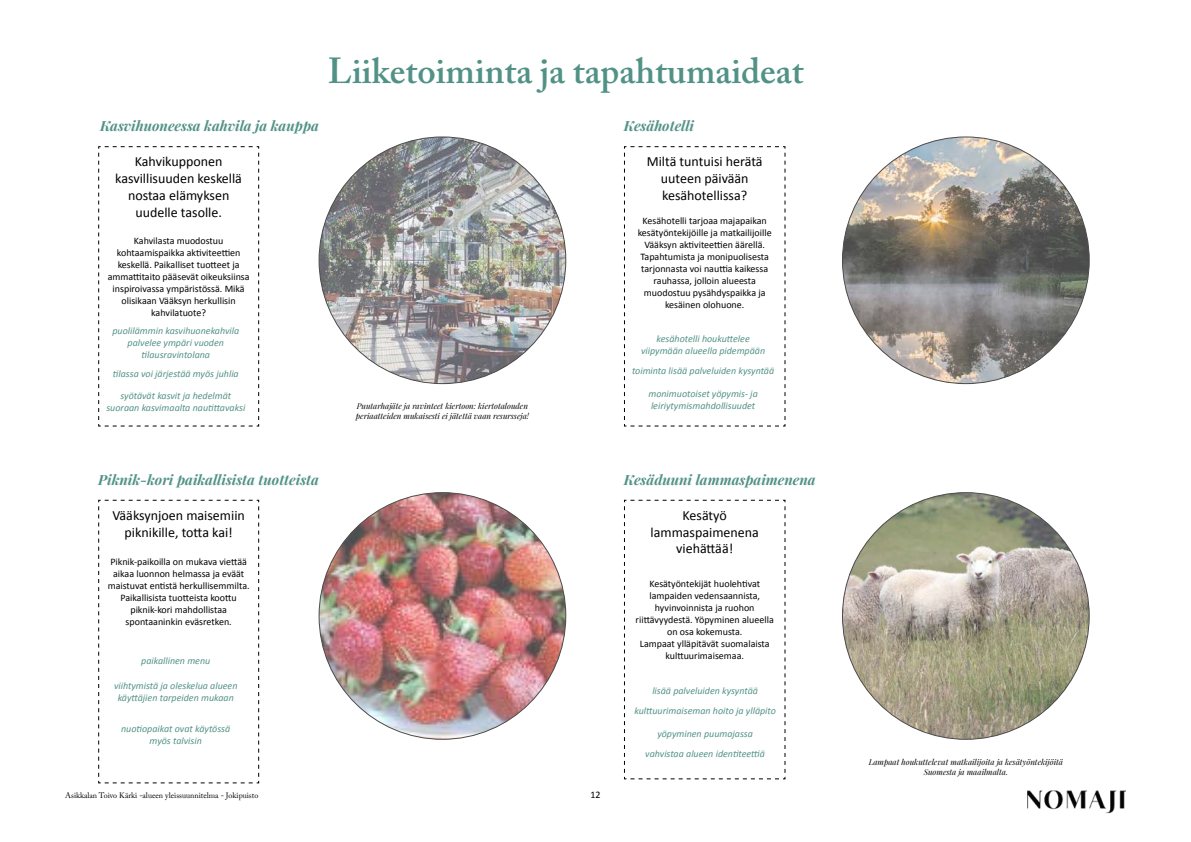
<style>
.page{position:relative;width:1191px;height:842px;background:#fff}
.page>*{position:absolute;margin:0;border:0;box-sizing:border-box;transform-origin:0 0}
.t1{font:600 36px "Adobe Caslon Pro";color:#529286}
.t2{font:14px/16.8px "Calibri";color:#000101;text-align:center}
.t3{font:italic 700 14px "Playfair Display";color:#529286}
.t4{font:10px/12px "Calibri";color:#000101;text-align:center}
.t5{font:italic 10px/12px "Calibri";color:#529286;text-align:center}
.t6{font:10px "Calibri";color:#000}
.t7{font:italic 8px/9.6px "Playfair Display";color:#000}
.t8{font:8px "Adobe Caslon Pro";color:#000}
</style>
<div class="page">
<svg style="left:624px;top:146px;width:162px;height:281px"></svg>
<svg style="left:98px;top:146px;width:162px;height:281px"></svg>
<svg style="left:98px;top:499px;width:162px;height:285px"></svg>
<svg style="left:624px;top:499px;width:162px;height:281px"></svg>
<img style="left:319px;top:137px;width:247px;height:247px;border-radius:123px">
<img style="left:319px;top:493px;width:247px;height:246px;border-radius:123px">
<img style="left:842px;top:137px;width:247px;height:247px;border-radius:123px">
<img style="left:842px;top:493px;width:247px;height:246px;border-radius:123px">
<img style="left:1027px;top:790px;width:98px;height:24px">
<h1 class="t1" style="left:328px;top:50px;width:477px">Liiketoiminta ja tapahtumaideat</h1>
<h2 class="t3" style="left:100px;top:116px;width:220px">Kasvihuoneessa kahvila ja kauppa</h2>
<h2 class="t3" style="left:624px;top:116px;width:72px">Kesähotelli</h2>
<h2 class="t2" style="left:115px;top:153px;width:128px">Kahvikupponen kasvillisuuden keskellä nostaa elämyksen uudelle tasolle.</h2>
<p class="t4" style="left:108px;top:235px;width:143px">Kahvilasta muodostuu kohtaamispaikka aktiviteettien keskellä. Paikalliset tuotteet ja ammattitaito pääsevät oikeuksiinsa inspiroivassa ympäristössä. Mikä olisikaan Vääksyn herkullisin kahvilatuote?</p>
<p class="t5" style="left:112px;top:324px;width:128px">puolilämmin kasvihuonekahvila palvelee ympäri vuoden tilausravintolana</p>
<p class="t5" style="left:113px;top:367px;width:127px">tilassa voi järjestää myös juhlia</p>
<p class="t5" style="left:106px;top:389px;width:140px">syötävät kasvit ja hedelmät suoraan kasvimaalta nautittavaksi</p>
<h2 class="t3" style="left:98px;top:471px;width:222px">Piknik-kori paikallisista tuotteista</h2>
<h2 class="t2" style="left:112px;top:507px;width:134px">Vääksynjoen maisemiin piknikille, totta kai!</h2>
<p class="t4" style="left:108px;top:556px;width:143px">Piknik-paikoilla on mukava viettää aikaa luonnon helmassa ja eväät maistuvat entistä herkullisemmilta.<br>Paikallisista tuotteista koottu piknik-kori mahdollistaa spontaaninkin eväsretken.</p>
<p class="t5" style="left:141px;top:654px;width:71px">paikallinen menu</p>
<p class="t5" style="left:114px;top:679px;width:125px">viihtymistä ja oleskelua alueen käyttäjien tarpeiden mukaan</p>
<p class="t5" style="left:121px;top:722px;width:111px">nuotiopaikat ovat käytössä myös talvisin</p>
<p class="t7" style="left:356px;top:401px;width:175px">Puutarhajäte ja ravinteet kiertoon: kiertotalouden periaatteiden mukaisesti ei jätettä vaan resursseja!</p>
<p class="t8" style="left:65px;top:791px;width:195px">Asikkalan Toivo Kärki -alueen yleissuunnitelma - Jokipuisto</p>
<p class="t6" style="left:590px;top:789px;width:12px">12</p>
<h2 class="t2" style="left:647px;top:153px;width:117px">Miltä tuntuisi herätä uuteen päivään kesähotellissa?</h2>
<p class="t4" style="left:638px;top:214px;width:135px">Kesähotelli tarjoaa majapaikan kesätyöntekijöille ja matkailijoille<br>Vääksyn aktiviteettien äärellä.<br>Tapahtumista ja monipuolisesta tarjonnasta voi nauttia kaikessa rauhassa, jolloin alueesta muodostuu pysähdyspaikka ja kesäinen olohuone.</p>
<p class="t5" style="left:641px;top:332px;width:126px">kesähotelli houkuttelee viipymään alueella pidempään</p>
<p class="t5" style="left:632px;top:364px;width:144px">toiminta lisää palveluiden kysyntää</p>
<p class="t5" style="left:648px;top:387px;width:111px;text-align:left">monimuotoiset yöpymis- ja leiriytymismahdollisuudet</p>
<h2 class="t3" style="left:624px;top:470px;width:193px">Kesäduuni lammaspaimenena</h2>
<h2 class="t2" style="left:650px;top:507px;width:110px">Kesätyö lammaspaimenena viehättää!</h2>
<p class="t4" style="left:635px;top:578px;width:140px">Kesätyöntekijät huolehtivat lampaiden vedensaannista, hyvinvoinnista ja ruohon riittävyydestä. Yöpyminen alueella on osa kokemusta.<br>Lampaat ylläpitävät suomalaista kulttuurimaisemaa.</p>
<p class="t5" style="left:652px;top:684px;width:107px">lisää palveluiden kysyntää</p>
<p class="t5" style="left:634px;top:705px;width:143px">kulttuurimaiseman hoito ja ylläpito</p>
<p class="t5" style="left:645px;top:747px;width:121px">vahvistaa alueen identiteettiä</p>
<p class="t5" style="left:657px;top:727px;width:97px">yöpyminen puumajassa</p>
<p class="t7" style="left:868px;top:757px;width:196px;text-align:center">Lampaat houkuttelevat matkailijoita ja kesätyöntekijöitä<br>Suomesta ja maailmalta.</p>
</div>
